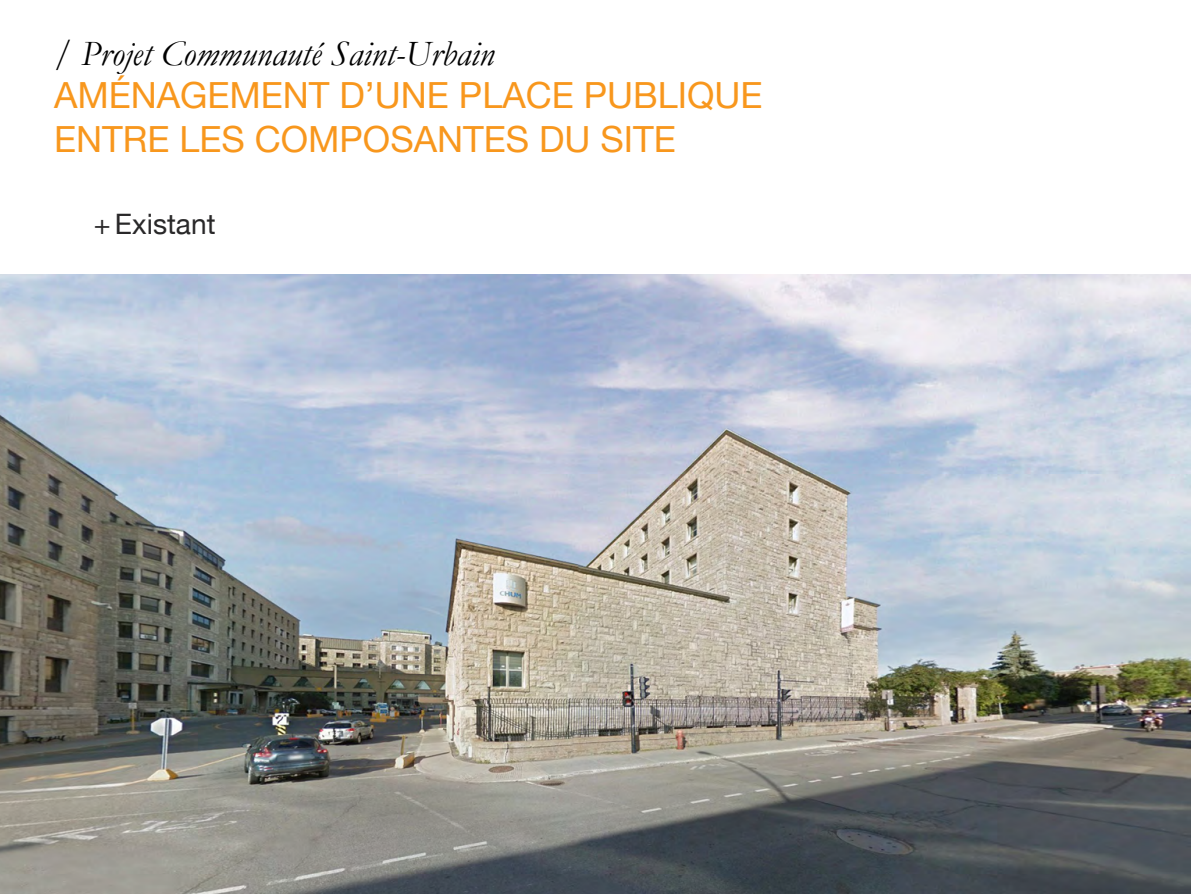
<style>
.page{position:relative;width:1191px;height:894px;background:#fff}
.page>*{position:absolute;margin:0;border:0;box-sizing:border-box;transform-origin:0 0}
.t1{font:36px "Helvetica Neue";color:#f8971d}
.t2{font:italic 36px "Garamond";color:#000}
.t3{font:28.05px "Helvetica Neue";color:#292829}
</style>
<div class="page">
<img style="left:0;top:274px;width:1190px;height:619px">
<p class="t2" style="left:54px;top:29px;width:442px">/ Projet Communauté Saint-Urbain</p>
<p class="t1" style="left:54px;top:74px;width:79px">AMÉNA</p>
<p class="t1" style="left:180px;top:74px;width:104px">GEMENT</p>
<p class="t1" style="left:339px;top:74px;width:60px">D’UNE</p>
<p class="t1" style="left:459px;top:74px;width:47px">PLACE</p>
<p class="t1" style="left:583px;top:74px;width:43px">PUBLI</p>
<p class="t1" style="left:687px;top:74px;width:51px">QUE</p>
<p class="t1" style="left:54px;top:117px;width:24px">ENTRE</p>
<p class="t1" style="left:179px;top:117px;width:22px">LES</p>
<p class="t1" style="left:255px;top:117px;width:133px">COMPOSANTES</p>
<p class="t1" style="left:539px;top:117px;width:81px">DU SITE</p>
<p class="t3" style="left:94px;top:207px;width:123px">+Existant</p>
</div>
